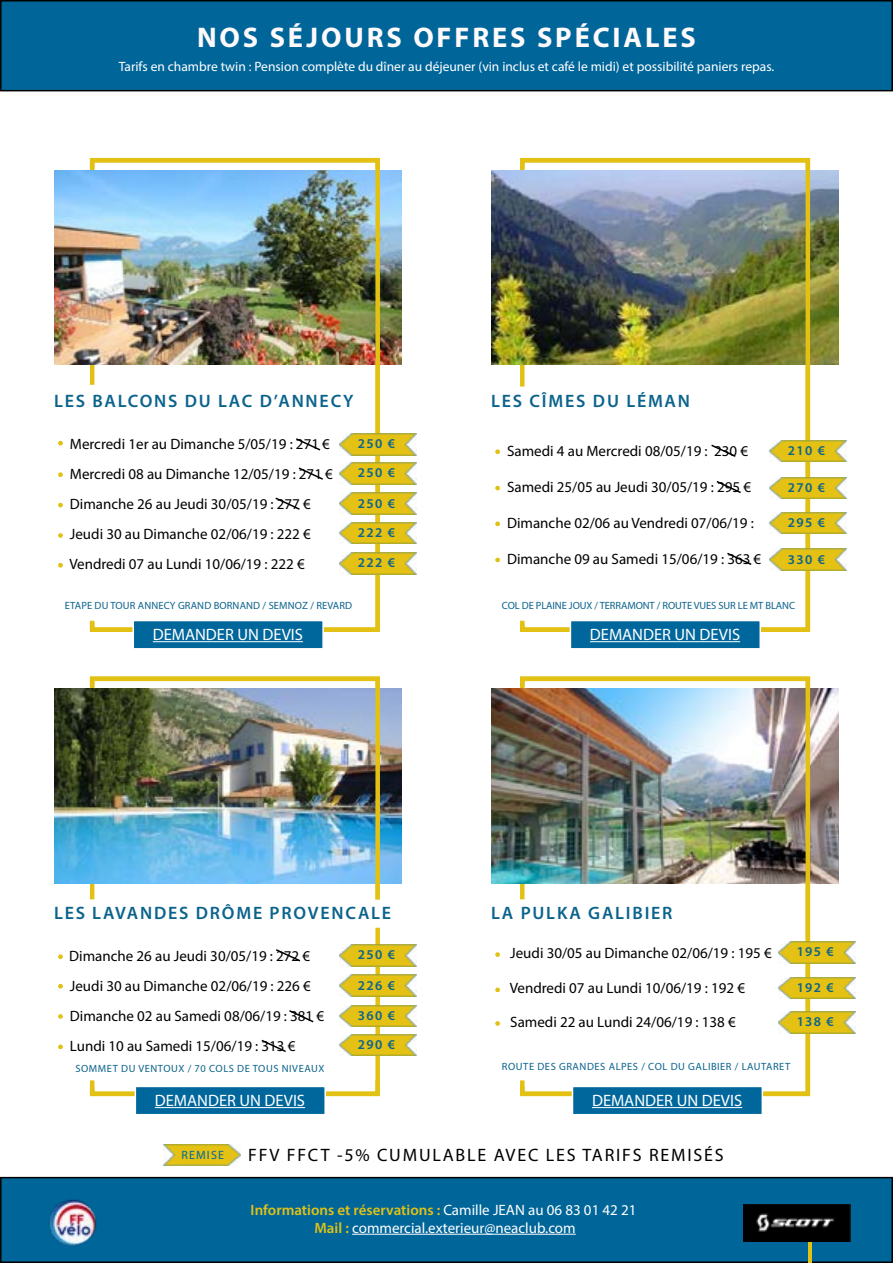
<style>
.page{position:relative;width:893px;height:1263px;background:#fff}
.page>*{position:absolute;margin:0;border:0;box-sizing:border-box;transform-origin:0 0}
.t1{font:700 28.5px "Myriad Pro";letter-spacing:.1em;color:#fefafc}
.t2{font:600 18px "Myriad Pro";letter-spacing:.1em;color:#0b638c}
.t3{font:18px "Myriad Pro";letter-spacing:.1em;color:#000}
.t4{font:16.5px "Myriad Pro";color:#fff}
.t5{font:15px/30px "Myriad Pro";color:#000}
.t6{font:15px/18px "Myriad Pro";color:#fff;text-align:center}
.t7{font:13.5px "Myriad Pro";color:#fff}
.t8{font:600 13.5px "Myriad Pro";letter-spacing:.1em;color:#0b638c}
.t9{font:12px "Myriad Pro";letter-spacing:.1em;color:#00679c}
.t10{font:10.5px "Myriad Pro";letter-spacing:.05em;color:#0b638c}
.t11{font:10.5px "Myriad Pro";letter-spacing:-.01em;color:#0b638c}
.t12{font:10.5px "Myriad Pro";letter-spacing:.01em;color:#0b638c}
.s1{font-weight:600;color:#e3c114}
</style>
<div class="page">
<img style="left:54px;top:170px;width:348px;height:195px">
<img style="left:54px;top:689px;width:348px;height:194px">
<img style="left:491px;top:170px;width:348px;height:195px">
<img style="left:491px;top:689px;width:348px;height:194px">
<svg style="left:58px;top:441px;width:5px;height:5px"></svg>
<svg style="left:495px;top:449px;width:5px;height:5px"></svg>
<svg style="left:495px;top:952px;width:5px;height:5px"></svg>
<svg style="left:55px;top:952px;width:8px;height:9px"></svg>
<svg style="left:58px;top:472px;width:5px;height:5px"></svg>
<svg style="left:58px;top:502px;width:5px;height:6px"></svg>
<svg style="left:495px;top:485px;width:5px;height:6px"></svg>
<svg style="left:495px;top:987px;width:5px;height:6px"></svg>
<svg style="left:55px;top:1011px;width:8px;height:10px"></svg>
<svg style="left:58px;top:533px;width:5px;height:5px"></svg>
<svg style="left:495px;top:521px;width:5px;height:5px"></svg>
<svg style="left:495px;top:1021px;width:5px;height:5px"></svg>
<svg style="left:55px;top:1042px;width:8px;height:9px"></svg>
<svg style="left:58px;top:563px;width:5px;height:5px"></svg>
<svg style="left:495px;top:557px;width:5px;height:6px"></svg>
<svg style="left:55px;top:981px;width:8px;height:10px"></svg>
<div style="left:1px;top:1177px;width:891px;height:85px;background:#00669a"></div>
<div style="left:0;top:1177px;width:893px;height:86px;border:2px solid #000"></div>
<hr style="left:352px;top:1234px;width:224px;height:1px;background:#fff">
<img style="left:88px;top:157px;width:294px;height:475px">
<img style="left:518px;top:157px;width:294px;height:475px">
<svg style="left:88px;top:927px;width:294px;height:170px"></svg>
<img style="left:88px;top:676px;width:294px;height:226px">
<img style="left:518px;top:676px;width:294px;height:421px">
<hr style="left:808px;top:1209px;width:4px;height:53px;background:#e3c114">
<div style="left:1px;top:1px;width:891px;height:90px;background:#00669a"></div>
<div style="left:0;top:0;width:893px;height:91px;border:2px solid #000"></div>
<img style="left:48px;top:1199px;width:49px;height:47px">
<img style="left:744px;top:1204px;width:107px;height:37px">
<svg style="left:294px;top:437px;width:28px;height:15px"></svg>
<svg style="left:297px;top:466px;width:28px;height:15px"></svg>
<svg style="left:274px;top:496px;width:27px;height:15px"></svg>
<svg style="left:710px;top:443px;width:27px;height:15px"></svg>
<svg style="left:715px;top:479px;width:28px;height:15px"></svg>
<svg style="left:725px;top:551px;width:28px;height:15px"></svg>
<svg style="left:274px;top:948px;width:28px;height:15px"></svg>
<svg style="left:287px;top:1009px;width:28px;height:15px"></svg>
<svg style="left:260px;top:1038px;width:28px;height:15px"></svg>
<img style="left:340px;top:434px;width:76px;height:21px">
<img style="left:770px;top:440px;width:77px;height:22px">
<img style="left:340px;top:945px;width:76px;height:21px">
<img style="left:778px;top:942px;width:77px;height:21px">
<img style="left:340px;top:463px;width:76px;height:21px">
<img style="left:770px;top:477px;width:77px;height:21px">
<img style="left:340px;top:975px;width:76px;height:21px">
<img style="left:778px;top:977px;width:77px;height:22px">
<img style="left:340px;top:493px;width:76px;height:21px">
<img style="left:770px;top:512px;width:77px;height:22px">
<img style="left:340px;top:1005px;width:76px;height:21px">
<img style="left:778px;top:1012px;width:77px;height:21px">
<img style="left:340px;top:522px;width:76px;height:21px">
<img style="left:770px;top:549px;width:77px;height:21px">
<img style="left:340px;top:1034px;width:76px;height:21px">
<img style="left:164px;top:1144px;width:77px;height:21px">
<img style="left:340px;top:553px;width:76px;height:21px">
<div style="left:133px;top:620px;width:191px;height:29px;background:#00679c;border:2px solid #fff"></div>
<div style="left:135px;top:1086px;width:191px;height:29px;background:#00679c;border:2px solid #fff"></div>
<div style="left:570px;top:620px;width:191px;height:29px;background:#00679c;border:2px solid #fff"></div>
<div style="left:572px;top:1086px;width:191px;height:29px;background:#00679c;border:2px solid #fff"></div>
<hr style="left:153px;top:641px;width:150px;height:1px;background:#fff">
<hr style="left:155px;top:1107px;width:150px;height:1px;background:#fff">
<hr style="left:590px;top:641px;width:150px;height:1px;background:#fff">
<hr style="left:592px;top:1107px;width:150px;height:1px;background:#fff">
<h1 class="t1" style="left:197px;top:19px;width:500px">NOS SÉJOURS OFFRES SPÉCIALES</h1>
<p class="t7" style="left:119px;top:58px;width:657px">Tarifs en chambre twin : Pension complète du dîner au déjeuner (vin inclus et café le midi) et possibilité paniers repas.</p>
<p class="t2" style="left:54px;top:389px;width:301px">LES BALCONS DU LAC D’ANNECY</p>
<p class="t5" style="left:69px;top:429px;width:265px">Mercredi 1er au Dimanche 5/05/19 : 271 € Mercredi 08 au Dimanche 12/05/19 : 271 € Dimanche 26 au Jeudi 30/05/19 : 277 € Jeudi 30 au Dimanche 02/06/19 : 222 € Vendredi 07 au Lundi 10/06/19 : 222 €</p>
<p class="t8" style="left:358px;top:435px;width:39px">250 €</p>
<p class="t8" style="left:358px;top:464px;width:39px">250 €</p>
<p class="t8" style="left:358px;top:494px;width:39px">250 €</p>
<p class="t8" style="left:358px;top:524px;width:39px">222 €</p>
<p class="t8" style="left:358px;top:554px;width:39px">222 €</p>
<p class="t2" style="left:491px;top:389px;width:200px">LES CÎMES DU LÉMAN</p>
<p class="t5" style="left:507px;top:436px;width:243px">Samedi 4 au Mercredi 08/05/19 : 230 €</p>
<p class="t5" style="left:507px;top:472px;width:245px">Samedi 25/05 au Jeudi 30/05/19 : 295 €</p>
<p class="t5" style="left:507px;top:508px;width:248px">Dimanche 02/06 au Vendredi 07/06/19 :</p>
<p class="t5" style="left:507px;top:544px;width:256px">Dimanche 09 au Samedi 15/06/19 : 363 €</p>
<p class="t8" style="left:788px;top:442px;width:39px">210 €</p>
<p class="t8" style="left:788px;top:478px;width:39px">270 €</p>
<p class="t8" style="left:788px;top:514px;width:39px">295 €</p>
<p class="t8" style="left:788px;top:550px;width:39px">330 €</p>
<p class="t12" style="left:65px;top:599px;width:289px">ETAPE DU TOUR ANNECY GRAND BORNAND / SEMNOZ / REVARD</p>
<p class="t11" style="left:502px;top:599px;width:295px">COL DE PLAINE JOUX / TERRAMONT / ROUTE VUES SUR LE MT BLANC</p>
<p class="t4" style="left:153px;top:624px;width:152px">DEMANDER UN DEVIS</p>
<p class="t4" style="left:590px;top:624px;width:152px">DEMANDER UN DEVIS</p>
<p class="t2" style="left:54px;top:902px;width:339px">LES LAVANDES DRÔME PROVENCALE</p>
<p class="t5" style="left:69px;top:941px;width:256px">Dimanche 26 au Jeudi 30/05/19 : 272 € Jeudi 30 au Dimanche 02/06/19 : 226 € Dimanche 02 au Samedi 08/06/19 : 381 € Lundi 10 au Samedi 15/06/19 : 313 €</p>
<p class="t2" style="left:491px;top:902px;width:183px">LA PULKA GALIBIER</p>
<p class="t5" style="left:510px;top:938px;width:263px">Jeudi 30/05 au Dimanche 02/06/19 : 195 €</p>
<p class="t5" style="left:510px;top:972px;width:237px">Vendredi 07 au Lundi 10/06/19 : 192 €</p>
<p class="t5" style="left:510px;top:1007px;width:227px">Samedi 22 au Lundi 24/06/19 : 138 €</p>
<p class="t8" style="left:358px;top:946px;width:39px">250 €</p>
<p class="t8" style="left:797px;top:943px;width:39px">195 €</p>
<p class="t8" style="left:358px;top:976px;width:39px">226 €</p>
<p class="t8" style="left:797px;top:979px;width:39px">192 €</p>
<p class="t8" style="left:358px;top:1006px;width:39px">360 €</p>
<p class="t8" style="left:797px;top:1013px;width:39px">138 €</p>
<p class="t8" style="left:358px;top:1036px;width:39px">290 €</p>
<p class="t10" style="left:75px;top:1061px;width:250px">SOMMET DU VENTOUX / 70 COLS DE TOUS NIVEAUX</p>
<p class="t10" style="left:502px;top:1060px;width:290px">ROUTE DES GRANDES ALPES / COL DU GALIBIER / LAUTARET</p>
<p class="t4" style="left:155px;top:1090px;width:152px">DEMANDER UN DEVIS</p>
<p class="t4" style="left:592px;top:1090px;width:152px">DEMANDER UN DEVIS</p>
<p class="t9" style="left:181px;top:1147px;width:44px">REMISE</p>
<p class="t3" style="left:248px;top:1144px;width:477px">FFV FFCT -5% CUMULABLE AVEC LES TARIFS REMISÉS</p>
<p class="t6" style="left:251px;top:1200px;width:387px"><span class="s1">Informations et réservations :</span> Camille JEAN au 06 83 01 42 21<br><span class="s1">Mail :</span> commercial.exterieur@neaclub.com</p>
</div>
